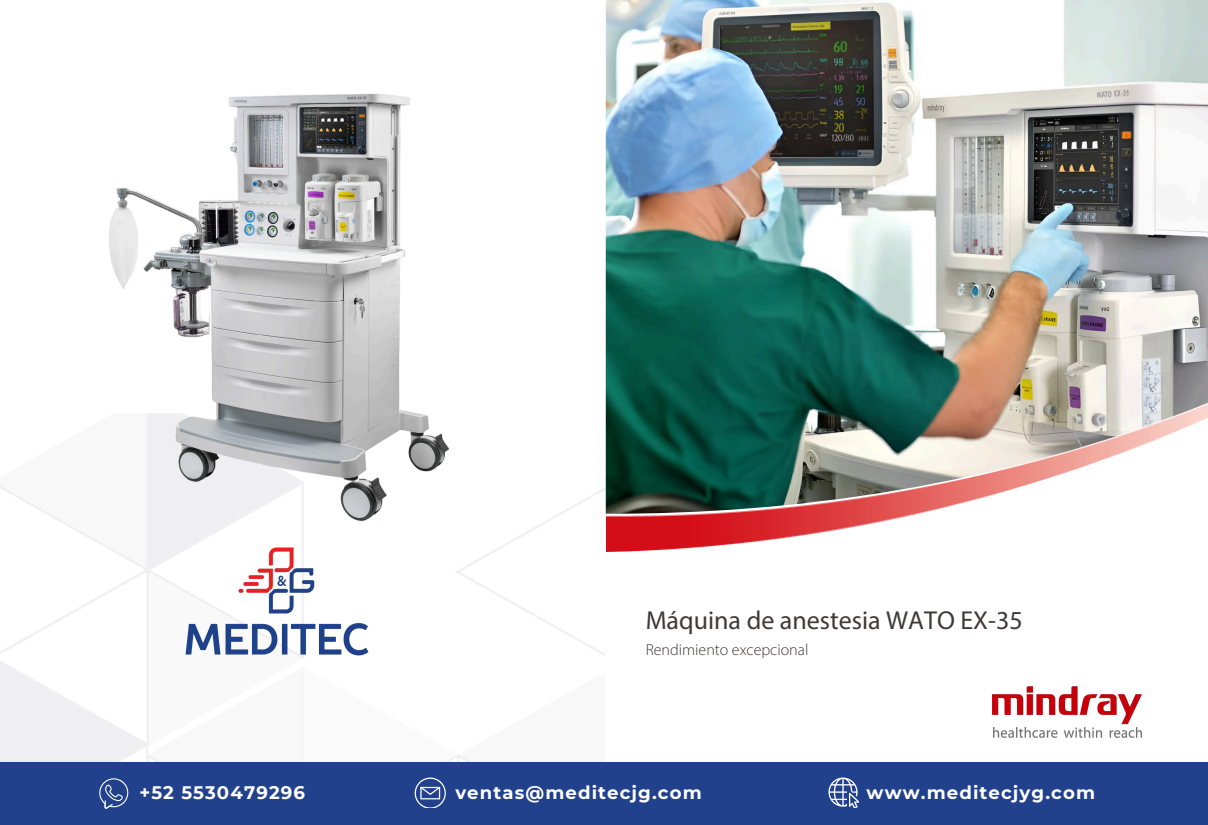
<style>
.page{position:relative;width:1208px;height:825px;background:#fff}
.page>*{position:absolute;margin:0;border:0;box-sizing:border-box;transform-origin:0 0}
.t1{font:26px "Myriad Pro";color:#3e3a39}
.t2{font:700 18.1px "Montserrat";letter-spacing:.06em;color:#fff}
.t3{font:300 16px "Myriad Pro";color:#3e3a39}
</style>
<div class="page">
<img style="left:606px;top:0;width:601px;height:405px">
<img style="left:606px;top:405px;width:601px;height:146px">
<img style="left:992px;top:686px;width:150px;height:52px">
<img style="left:181px;top:542px;width:188px;height:118px">
<img style="left:100px;top:93px;width:350px;height:449px">
<div style="left:0;top:762px;width:1207px;height:63px;background:#22418d"></div>
<svg style="left:828px;top:778px;width:31px;height:30px"></svg>
<svg style="left:415px;top:778px;width:30px;height:30px"></svg>
<svg style="left:99px;top:778px;width:30px;height:31px"></svg>
<p class="t1" style="left:645px;top:610px;width:378px">Máquina de anestesia WATO EX-35</p>
<p class="t3" style="left:645px;top:643px;width:164px">Rendimiento excepcional</p>
<p class="t2" style="left:139px;top:781px;width:167px">+52 5530479296</p>
<p class="t2" style="left:455px;top:781px;width:248px">ventas@meditecjg.com</p>
<h1 class="t2" style="left:866px;top:781px;width:230px">www.meditecjyg.com</h1>
</div>
